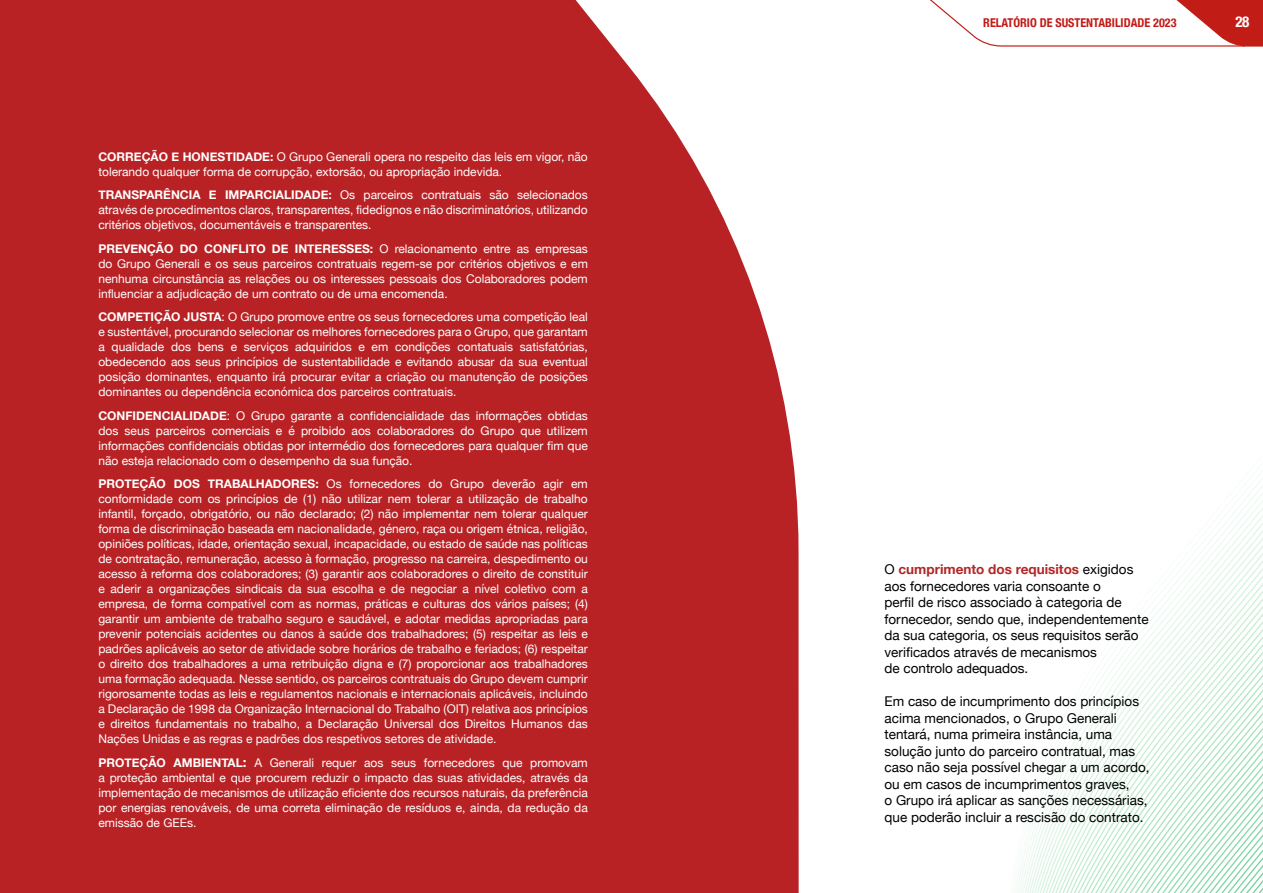
<style>
.page{position:relative;width:1263px;height:893px;background:#fff}
.page>*{position:absolute;margin:0;border:0;box-sizing:border-box;transform-origin:0 0}
.t1{font:700 condensed 15px "Helvetica Neue";color:#fff}
.t2{font:13.5px/16.5px "Helvetica Neue";color:#000}
.t3{font:700 condensed 12.15px "Helvetica Neue";color:#c21b17}
.t4{font:12px/15px "Helvetica Neue";color:#fff;text-align:justify}
.s1{font-weight:700}
.s2{font-weight:700;font-size:13.5px}
.s3{font-weight:700;color:#b32626}
</style>
<div class="page">
<svg style="left:930px;top:0;width:333px;height:47px"></svg>
<svg style="left:1017px;top:478px;width:246px;height:415px"></svg>
<div style="left:0;top:0;width:799px;height:893px;background:#b92225"></div>
<p class="t4" style="left:98px;top:149px;width:491px"><span class="s1">CORREÇÃO E HONESTIDADE:</span> O Grupo Generali opera no respeito das leis em vigor, não tolerando qualquer forma de corrupção, extorsão, ou apropriação indevida.</p>
<p class="t4" style="left:98px;top:188px;width:491px"><span class="s1">TRANSPARÊNCIA E IMPARCIALIDADE:</span> Os parceiros contratuais são selecionados através de procedimentos claros, transparentes, fidedignos e não discriminatórios, utilizando critérios objetivos, documentáveis e transparentes.</p>
<p class="t4" style="left:98px;top:241px;width:491px"><span class="s1">PREVENÇÃO DO CONFLITO DE INTERESSES:</span> O relacionamento entre as empresas do Grupo Generali e os seus parceiros contratuais regem-se por critérios objetivos e em nenhuma circunstância as relações ou os interesses pessoais dos Colaboradores podem influenciar a adjudicação de um contrato ou de uma encomenda.</p>
<p class="t4" style="left:98px;top:310px;width:491px"><span class="s1">COMPETIÇÃO JUSTA</span>: O Grupo promove entre os seus fornecedores uma competição leal e sustentável, procurando selecionar os melhores fornecedores para o Grupo, que garantam a qualidade dos bens e serviços adquiridos e em condições contatuais satisfatórias, obedecendo aos seus princípios de sustentabilidade e evitando abusar da sua eventual posição dominantes, enquanto irá procurar evitar a criação ou manutenção de posições dominantes ou dependência económica dos parceiros contratuais.</p>
<p class="t4" style="left:98px;top:408px;width:491px"><span class="s1">CONFIDENCIALIDADE</span>: O Grupo garante a confidencialidade das informações obtidas dos seus parceiros comerciais e é proibido aos colaboradores do Grupo que utilizem informações confidenciais obtidas por intermédio dos fornecedores para qualquer fim que não esteja relacionado com o desempenho da sua função.</p>
<p class="t4" style="left:98px;top:477px;width:491px"><span class="s1">PROTEÇÃO DOS TRABALHADORES:</span> Os fornecedores do Grupo deverão agir em conformidade com os princípios de (1) não utilizar nem tolerar a utilização de trabalho infantil, forçado, obrigatório, ou não declarado; (2) não implementar nem tolerar qualquer forma de discriminação baseada em nacionalidade, género, raça ou origem étnica, religião, opiniões políticas, idade, orientação sexual, incapacidade, ou estado de saúde nas políticas de contratação, remuneração, acesso à formação, progresso na carreira, despedimento ou acesso à reforma dos colaboradores; (3) garantir aos colaboradores o direito de constituir e aderir a organizações sindicais da sua escolha e de negociar a nível coletivo com a empresa, de forma compatível com as normas, práticas e culturas dos vários países; (4) garantir um ambiente de trabalho seguro e saudável, e adotar medidas apropriadas para prevenir potenciais acidentes ou danos à saúde dos trabalhadores; (5) respeitar as leis e padrões aplicáveis ao setor de atividade sobre horários de trabalho e feriados; (6) respeitar o direito dos trabalhadores a uma retribuição digna e (7) proporcionar aos trabalhadores uma formação adequada. Nesse sentido, os parceiros contratuais do Grupo devem cumprir rigorosamente todas as leis e regulamentos nacionais e internacionais aplicáveis, incluindo a Declaração de 1998 da Organização Internacional do Trabalho (OIT) relativa aos princípios e direitos fundamentais no trabalho, a Declaração Universal dos Direitos Humanos das Nações Unidas e as regras e padrões dos respetivos setores de atividade.</p>
<p class="t4" style="left:98px;top:755px;width:491px"><span class="s1">PROTEÇÃO AMBIENTAL</span><span class="s2">:</span> A Generali requer aos seus fornecedores que promovam a proteção ambiental e que procurem reduzir o impacto das suas atividades, através da implementação de mecanismos de utilização eficiente dos recursos naturais, da preferência por energias renováveis, de uma correta eliminação de resíduos e, ainda, da redução da emissão de GEEs.</p>
<p class="t3" style="left:983px;top:12px;width:195px">RELATÓRIO DE SUSTENTABILIDADE 2023</p>
<p class="t1" style="left:1235px;top:9px;width:15px">28</p>
<p class="t2" style="left:884px;top:562px;width:266px">O <span class="s3">cumprimento dos requisitos</span> exigidos aos fornecedores varia consoante o<br>perfil de risco associado à categoria de fornecedor, sendo que, independentemente da sua categoria, os seus requisitos serão verificados através de mecanismos<br>de controlo adequados.</p>
<p class="t2" style="left:884px;top:694px;width:267px">Em caso de incumprimento dos princípios acima mencionados, o Grupo Generali tentará, numa primeira instância, uma solução junto do parceiro contratual, mas caso não seja possível chegar a um acordo, ou em casos de incumprimentos graves,<br>o Grupo irá aplicar as sanções necessárias, que poderão incluir a rescisão do contrato.</p>
</div>
